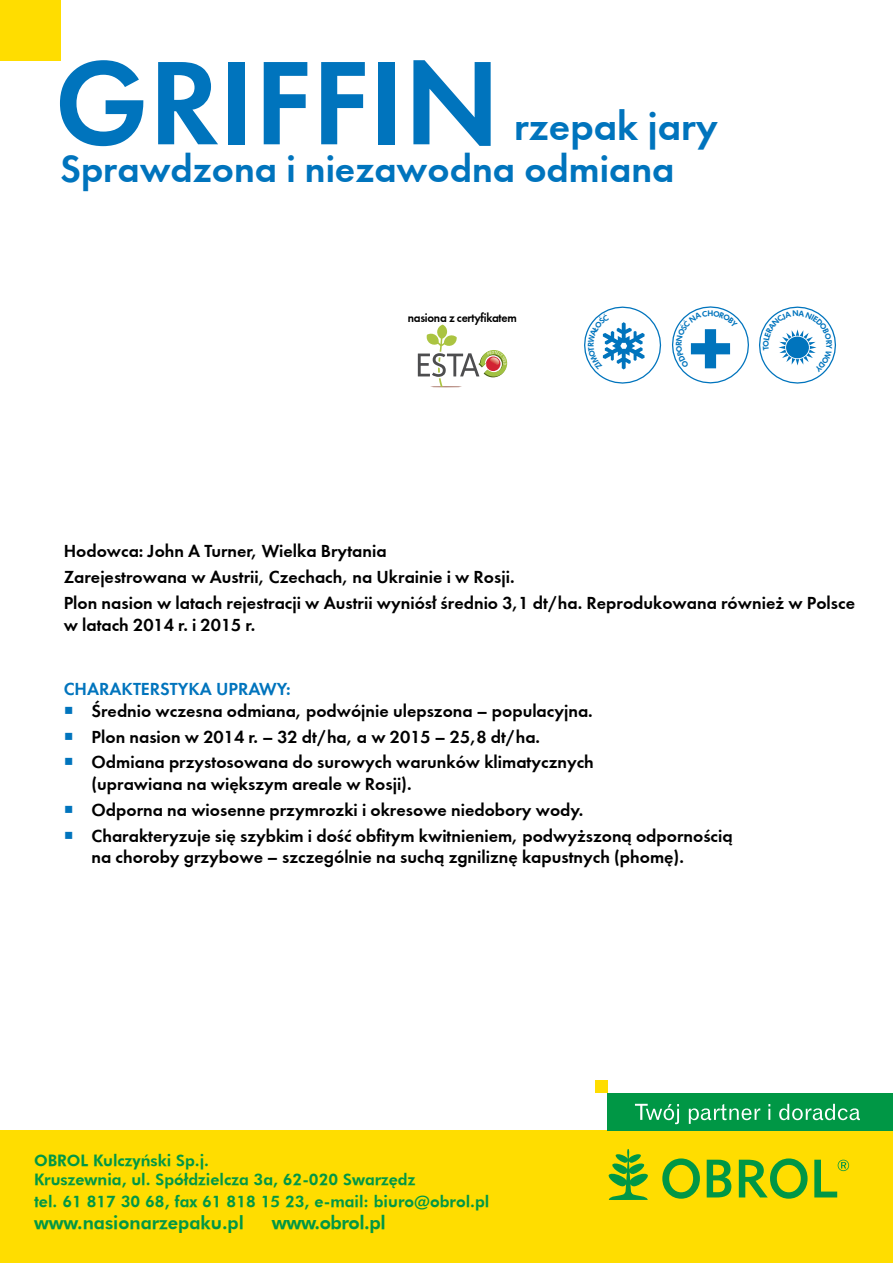
<style>
.page{position:relative;width:893px;height:1263px;background:#fff}
.page>*{position:absolute;margin:0;border:0;box-sizing:border-box;transform-origin:0 0}
.t1{font:123.3px "Futura Demi E";color:#0074bd}
.t2{font:41.1px "Futura Demi E";color:#0074bd}
.t3{font:39.15px "Futura Demi E";color:#0074bd}
.t4{font:18.6px "Futura Hv AT";letter-spacing:-.025em;color:#009745}
.t5{font:18.15px "Futura Hv AT";color:#009745}
.t6{font:18px/25.8px "Futura Demi E";color:#000}
.t7{font:18px "Futura Demi E";color:#0074bd}
.t8{font:15.9px/19px "Futura Hv AT";color:#009745}
.t9{font:12.75px "Futura Demi E";letter-spacing:-.025em;color:#000;scale:.93 1}
.t10{font:7.65px "Futura Hv AT";color:#0074bd}
.s1{color:#0074bd}
</style>
<div class="page">
<div style="left:0;top:0;width:60px;height:60px;background:#fd0"></div>
<div style="left:0;top:1130px;width:893px;height:133px;background:#fd0"></div>
<div style="left:608px;top:1093px;width:285px;height:37px;background:#009745"></div>
<svg style="left:635px;top:1104px;width:44px;height:20px"></svg>
<svg style="left:689px;top:1104px;width:71px;height:20px"></svg>
<svg style="left:768px;top:1104px;width:2px;height:16px"></svg>
<svg style="left:779px;top:1104px;width:81px;height:16px"></svg>
<div style="left:595px;top:1080px;width:13px;height:13px;background:#fd0"></div>
<svg style="left:608px;top:1149px;width:241px;height:51px"></svg>
<svg style="left:417px;top:324px;width:91px;height:64px"></svg>
<svg style="left:584px;top:306px;width:252px;height:78px"></svg>
<h1 class="t1" style="left:55px;top:26px;width:447px">Griffin</h1>
<h2 class="t2" style="left:514px;top:101px;width:205px">rzepak jary</h2>
<h3 class="t3" style="left:60px;top:145px;width:616px">Sprawdzona i niezawodna odmiana</h3>
<p class="t9" style="left:408px;top:309px;width:119px">nasiona z certyfikatem</p>
<p class="t10" style="left:834px;top:344px;width:6px;rotate:90deg">y</p>
<p class="t6" style="left:64px;top:538px;width:793px">Hodowca: John A Turner, Wielka Brytania<br>Zarejestrowana w Austrii, Czechach, na Ukrainie i w Rosji.<br>Plon nasion w latach rejestracji w Austrii wyniósł średnio 3,1 dt/ha. Reprodukowana również w Polsce</p>
<p class="t6" style="left:64px;top:612px;width:193px">w latach 2014 r. i 2015 r.</p>
<p class="t7" style="left:64px;top:678px;width:13px">cha</p>
<p class="t7" style="left:99px;top:678px;width:164px">rakt erstyka up rawY</p>
<p class="t7" style="left:286px;top:678px;width:6px">:</p>
<p class="t6" style="left:64px;top:698px;width:531px"><span class="s1">○</span> Średnio wczesna odmiana, podwójnie ulepszona – populacyjna.</p>
<p class="t6" style="left:64px;top:724px;width:478px"><span class="s1">○</span> Plon nasion w 2014 r. – 32 dt/ha, a w 2015 – 25,8 dt/ha.</p>
<p class="t6" style="left:92px;top:752px;width:504px;line-height:21.6px;text-indent:-28px"><span class="s1">○</span> Odmiana przystosowana do surowych warunków klimatycznych (uprawiana na większym areale w Rosji).</p>
<p class="t6" style="left:64px;top:797px;width:521px"><span class="s1">○</span> Odporna na wiosenne przymrozki i okresowe niedobory wody.</p>
<p class="t6" style="left:92px;top:825px;width:643px;line-height:21.6px;text-indent:-28px"><span class="s1">○</span> Charakteryzuje się szybkim i dość obfitym kwitnieniem, podwyższoną odpornością na choroby grzybowe – szczególnie na suchą zgniliznę kapustnych (phomę).</p>
<p class="t8" style="left:34px;top:1151px;width:383px">OBROL Kulczyński Sp.j.<br>Kruszewnia, ul. Spółdzielcza 3a, 62-020 Swarzędz</p>
<p class="t8" style="left:34px;top:1192px;width:457px">tel. 61 817 30 68, fax 61 818 15 23, e-mail: biuro@obrol.pl</p>
<p class="t5" style="left:34px;top:1212px;width:211px">www.nasionarzepaku.pl</p>
<p class="t4" style="left:272px;top:1211px;width:115px">www.obrol.pl</p>
</div>
